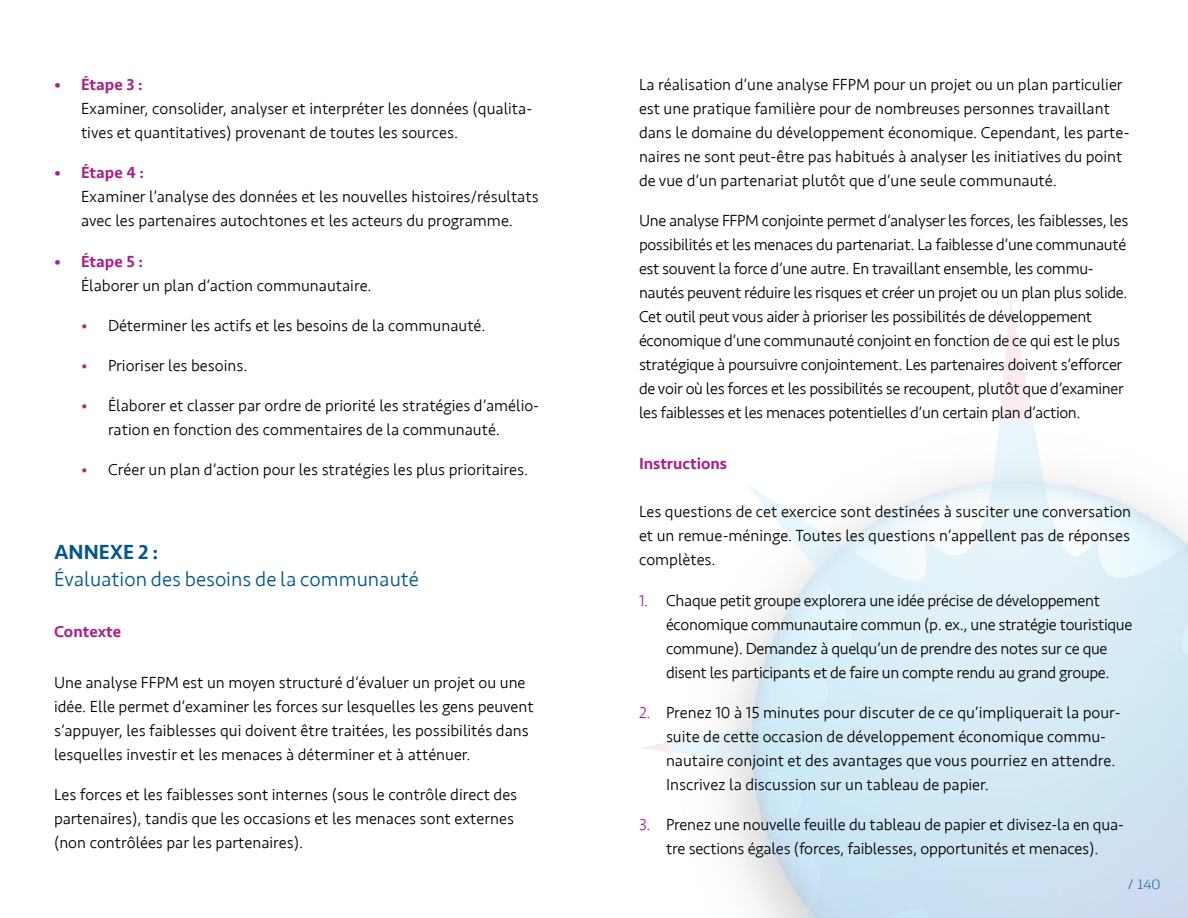
<style>
.page{position:relative;width:1188px;height:918px;background:#fff}
.page>*{position:absolute;margin:0;border:0;box-sizing:border-box;transform-origin:0 0}
.t1{font:300 21px/27px "Seravek";color:#005789}
.t2{font:300 16.5px/24px "Seravek";color:#000}
.t3{font:300 16.5px/24px "Seravek";letter-spacing:-.02em;color:#000}
.t4{font:500 16.5px "Seravek";color:#aa2185}
.t5{font:300 13.5px "Prometo";color:#005789;scale:1.11 1}
.s1{font-weight:500;color:#aa2185}
.s2{color:#aa2185}
.s3{font-weight:500}
</style>
<div class="page">
<svg style="left:641px;top:302px;width:424px;height:589px"></svg>
<img style="left:751px;top:481px;width:437px;height:437px">
<p class="t2" style="left:81px;top:73px;width:453px;text-indent:-27px"><span class="s1">• Étape 3 :<br></span>Examiner, consolider, analyser et interpréter les données (qualita&shy;tives et quantitatives) provenant de toutes les sources.</p>
<p class="t2" style="left:81px;top:161px;width:459px;text-indent:-27px"><span class="s1">• Étape 4 :<br></span>Examiner l’analyse des données et les nouvelles histoires/résultats avec les partenaires autochtones et les acteurs du programme.</p>
<p class="t2" style="left:81px;top:249px;width:292px;text-indent:-27px"><span class="s1">• Étape 5 :<br></span>Élaborer un plan d’action communautaire.</p>
<p class="t2" style="left:81px;top:314px;width:406px"><span class="s2">•</span> Déterminer les actifs et les besoins de la communauté.</p>
<p class="t2" style="left:81px;top:354px;width:168px"><span class="s2">•</span> Prioriser les besoins.</p>
<p class="t2" style="left:108px;top:394px;width:433px;text-indent:-27px"><span class="s2">•</span> Élaborer et classer par ordre de priorité les stratégies d’amélio&shy;ration en fonction des commentaires de la communauté.</p>
<p class="t2" style="left:81px;top:458px;width:449px"><span class="s2">•</span> Créer un plan d’action pour les stratégies les plus prioritaires.</p>
<p class="t1" style="left:54px;top:539px;width:366px"><span class="s3">ANNEXE 2 :<br></span>Évaluation des besoins de la communauté</p>
<p class="t4" style="left:54px;top:621px;width:69px">Contexte</p>
<p class="t2" style="left:54px;top:671px;width:481px">Une analyse FFPM est un moyen structuré d’évaluer un projet ou une idée. Elle permet d’examiner les forces sur lesquelles les gens peuvent s’appuyer, les faiblesses qui doivent être traitées, les possibilités dans lesquelles investir et les menaces à déterminer et à atténuer.</p>
<p class="t2" style="left:54px;top:783px;width:465px">Les forces et les faiblesses sont internes (sous le contrôle direct des partenaires), tandis que les occasions et les menaces sont externes (non contrôlées par les partenaires).</p>
<p class="t2" style="left:639px;top:73px;width:492px">La réalisation d’une analyse FFPM pour un projet ou un plan particulier est une pratique familière pour de nombreuses personnes travaillant dans le domaine du développement économique. Cependant, les parte&shy;naires ne sont peut-être pas habitués à analyser les initiatives du point de vue d’un partenariat plutôt que d’une seule communauté.</p>
<p class="t3" style="left:639px;top:209px;width:491px">Une analyse FFPM conjointe permet d’analyser les forces, les faiblesses, les possibilités et les menaces du partenariat. La faiblesse d’une communauté est souvent la force d’une autre. En travaillant ensemble, les commu&shy;nautés peuvent réduire les risques et créer un projet ou un plan plus solide.<br>Cet outil peut vous aider à prioriser les possibilités de développement économique d’une communauté conjoint en fonction de ce qui est le plus stratégique à poursuivre conjointement. Les partenaires doivent s’efforcer de voir où les forces et les possibilités se recoupent, plutôt que d’examiner les faiblesses et les menaces potentielles d’un certain plan d’action.</p>
<p class="t4" style="left:639px;top:454px;width:90px">Instructions</p>
<p class="t2" style="left:639px;top:500px;width:494px;text-align:justify">Les questions de cet exercice sont destinées à susciter une conversation et un remue-méninge. Toutes les questions n’appellent pas de réponses complètes.</p>
<p class="t3" style="left:666px;top:588px;width:468px;text-indent:-27px"><span class="s2">1.</span> Chaque petit groupe explorera une idée précise de développement économique communautaire commun (p. ex., une stratégie touristique commune). Demandez à quelqu’un de prendre des notes sur ce que disent les participants et de faire un compte rendu au grand groupe.</p>
<p class="t2" style="left:666px;top:701px;width:456px;text-indent:-27px"><span class="s2">2.</span> Prenez 10 à 15 minutes pour discuter de ce qu’impliquerait la pour&shy;suite de cette occasion de développement économique commu&shy;nautaire conjoint et des avantages que vous pourriez en attendre.<br>Inscrivez la discussion sur un tableau de papier.</p>
<p class="t2" style="left:639px;top:813px;width:487px;text-align:center"><span class="s2">3.</span> Prenez une nouvelle feuille du tableau de papier et divisez-la en qua&shy;tre sections égales (forces, faiblesses, opportunités et menaces).</p>
<p class="t5" style="left:1128px;top:876px;width:31px">/ 140</p>
</div>
